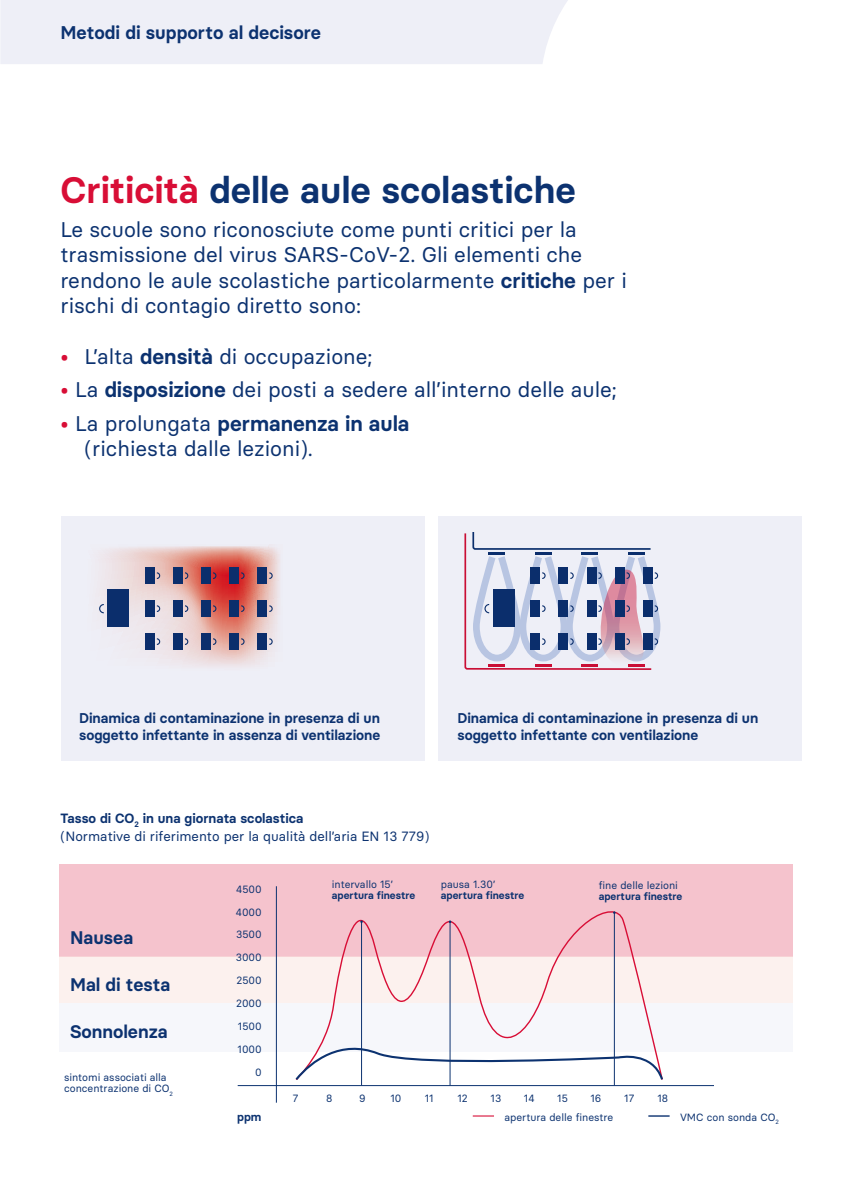
<style>
.page{position:relative;width:842px;height:1191px;background:#fff}
.page>*{position:absolute;margin:0;border:0;box-sizing:border-box;transform-origin:0 0}
.t1{font:600 36.8px "Basier Circle";color:#0c3270}
.t2{font:21.2px/25.4px "Basier Circle";color:#0c3270}
.t3{font:600 18.4px "Basier Circle";color:#0c3270}
.t4{font:600 18.2px "Basier Circle";color:#0c3270}
.t5{font:600 14.2px/17px "Basier Circle";color:#0c3270}
.t6{font:13.4px/18.4px "Basier Circle";color:#0c3270}
.t7{font:600 11.8px "Basier Circle";color:#0c3270}
.t8{font:10.4px/11.2px "Basier Circle";color:#0c3270}
.t9{font:600 10.4px "Basier Circle";color:#0c3270}
.s1{color:#d80e36}
.s2{font-weight:600}
</style>
<div class="page">
<div style="left:0;top:0;width:568px;height:64px;background:#eeeff7"></div>
<div style="left:61px;top:516px;width:364px;height:244px;background:#eeeff7"></div>
<div style="left:438px;top:516px;width:364px;height:244px;background:#eeeff7"></div>
<svg style="left:464px;top:532px;width:197px;height:138px"></svg>
<div style="left:530px;top:633px;width:10px;height:17px;background:#0c3270"></div>
<svg style="left:101px;top:546px;width:179px;height:121px"></svg>
<div style="left:108px;top:589px;width:21px;height:38px;background:#0c3270"></div>
<svg style="left:268px;top:572px;width:5px;height:7px"></svg>
<div style="left:258px;top:567px;width:9px;height:17px;background:#0c3270"></div>
<svg style="left:268px;top:605px;width:5px;height:7px"></svg>
<div style="left:258px;top:600px;width:9px;height:17px;background:#0c3270"></div>
<svg style="left:268px;top:637px;width:5px;height:8px"></svg>
<div style="left:258px;top:633px;width:9px;height:17px;background:#0c3270"></div>
<svg style="left:240px;top:572px;width:5px;height:7px"></svg>
<div style="left:230px;top:567px;width:9px;height:17px;background:#0c3270"></div>
<svg style="left:240px;top:605px;width:5px;height:7px"></svg>
<div style="left:230px;top:600px;width:9px;height:17px;background:#0c3270"></div>
<svg style="left:240px;top:637px;width:5px;height:8px"></svg>
<div style="left:230px;top:633px;width:9px;height:17px;background:#0c3270"></div>
<svg style="left:212px;top:572px;width:5px;height:7px"></svg>
<div style="left:201px;top:567px;width:10px;height:17px;background:#0c3270"></div>
<svg style="left:212px;top:605px;width:5px;height:7px"></svg>
<div style="left:201px;top:600px;width:10px;height:17px;background:#0c3270"></div>
<svg style="left:212px;top:637px;width:5px;height:8px"></svg>
<div style="left:201px;top:633px;width:10px;height:17px;background:#0c3270"></div>
<svg style="left:184px;top:572px;width:5px;height:7px"></svg>
<div style="left:173px;top:567px;width:10px;height:17px;background:#0c3270"></div>
<svg style="left:184px;top:605px;width:5px;height:7px"></svg>
<div style="left:173px;top:600px;width:10px;height:17px;background:#0c3270"></div>
<svg style="left:184px;top:637px;width:5px;height:8px"></svg>
<div style="left:173px;top:633px;width:10px;height:17px;background:#0c3270"></div>
<svg style="left:156px;top:572px;width:5px;height:7px"></svg>
<div style="left:145px;top:567px;width:10px;height:17px;background:#0c3270"></div>
<svg style="left:156px;top:605px;width:5px;height:7px"></svg>
<div style="left:145px;top:600px;width:10px;height:17px;background:#0c3270"></div>
<svg style="left:99px;top:603px;width:6px;height:11px"></svg>
<svg style="left:156px;top:637px;width:5px;height:8px"></svg>
<div style="left:145px;top:633px;width:10px;height:17px;background:#0c3270"></div>
<div style="left:59px;top:864px;width:733px;height:92px;background:#f5c3cd"></div>
<div style="left:59px;top:956px;width:733px;height:47px;background:#fcf1ee"></div>
<div style="left:59px;top:1003px;width:733px;height:48px;background:#f6f7fb"></div>
<svg style="left:295px;top:911px;width:369px;height:128px"></svg>
<svg style="left:295px;top:1039px;width:368px;height:43px"></svg>
<hr style="left:238px;top:1085px;width:476px;height:1px;background:#0c3270">
<hr style="left:276px;top:886px;width:1px;height:216px;background:#0c3270">
<hr style="left:614px;top:912px;width:1px;height:173px;background:#0c3270">
<hr style="left:450px;top:921px;width:1px;height:164px;background:#0c3270">
<hr style="left:361px;top:921px;width:1px;height:164px;background:#0c3270">
<svg style="left:473px;top:1115px;width:21px;height:1px"></svg>
<svg style="left:648px;top:1115px;width:22px;height:1px"></svg>
<p class="t3" style="left:60px;top:21px;width:262px">Metodi di supporto al decisore</p>
<h1 class="t1" style="left:60px;top:167px;width:517px"><span class="s1">Criticità</span> delle aule scolastiche</h1>
<p class="t2" style="left:60px;top:216px;width:568px">Le scuole sono riconosciute come punti critici per la trasmissione del virus SARS-CoV-2. Gli elementi che rendono le aule scolastiche particolarmente <span class="s2">critiche</span> per i rischi di contagio diretto sono:</p>
<p class="t2" style="left:60px;top:343px;width:314px"><span class="s1">•</span> L’alta <span class="s2">densità</span> di occupazione;</p>
<p class="t2" style="left:60px;top:377px;width:558px"><span class="s1">•</span> La <span class="s2">disposizione</span> dei posti a sedere all’interno delle aule;</p>
<p class="t2" style="left:85px;top:410px;width:326px;text-indent:-24px"><span class="s1">•</span> La prolungata <span class="s2">permanenza in aula </span>(richiesta dalle lezioni).</p>
<p class="t5" style="left:79px;top:709px;width:303px">Dinamica di contaminazione in presenza di un soggetto infettante in assenza di ventilazione</p>
<p class="t5" style="left:457px;top:709px;width:302px">Dinamica di contaminazione in presenza di un soggetto infettante con ventilazione</p>
<p class="t6" style="left:60px;top:808px;width:370px"><span class="s2">Tasso di CO</span><sub>2</sub> <span class="s2">in una giornata scolastica<br></span>(Normative di riferimento per la qualità dell’aria EN 13 779)</p>
<p class="t4" style="left:70px;top:925px;width:65px">Nausea</p>
<p class="t4" style="left:70px;top:973px;width:102px">Mal di testa</p>
<p class="t4" style="left:70px;top:1020px;width:99px">Sonnolenza</p>
<p class="t8" style="left:236px;top:883px;width:27px">4500</p>
<p class="t8" style="left:236px;top:906px;width:27px">4000</p>
<p class="t8" style="left:236px;top:951px;width:28px">3000</p>
<p class="t8" style="left:236px;top:928px;width:27px">3500</p>
<p class="t8" style="left:236px;top:974px;width:27px">2500</p>
<p class="t8" style="left:236px;top:997px;width:27px">2000</p>
<p class="t8" style="left:238px;top:1020px;width:25px">1500</p>
<p class="t8" style="left:238px;top:1043px;width:26px">1000</p>
<p class="t8" style="left:332px;top:878px;width:63px">intervallo 15’</p>
<p class="t9" style="left:332px;top:889px;width:85px">apertura finestre</p>
<p class="t8" style="left:441px;top:878px;width:56px">pausa 1.30’</p>
<p class="t9" style="left:441px;top:889px;width:85px">apertura finestre</p>
<p class="t8" style="left:599px;top:879px;width:81px">fine delle lezioni</p>
<p class="t9" style="left:599px;top:890px;width:85px">apertura finestre</p>
<p class="t8" style="left:64px;top:1071px;width:111px">sintomi associati alla concentrazione di CO<sub>2</sub></p>
<p class="t8" style="left:255px;top:1066px;width:8px">0</p>
<p class="t7" style="left:237px;top:1109px;width:26px">ppm</p>
<p class="t8" style="left:293px;top:1092px;width:7px">7</p>
<p class="t8" style="left:326px;top:1092px;width:8px">8</p>
<p class="t8" style="left:359px;top:1092px;width:8px">9</p>
<p class="t8" style="left:390px;top:1092px;width:13px">10</p>
<p class="t8" style="left:425px;top:1092px;width:10px">11</p>
<p class="t8" style="left:457px;top:1092px;width:12px">12</p>
<p class="t8" style="left:490px;top:1092px;width:12px">13</p>
<p class="t8" style="left:524px;top:1092px;width:12px">14</p>
<p class="t8" style="left:557px;top:1092px;width:12px">15</p>
<p class="t8" style="left:590px;top:1092px;width:12px">16</p>
<p class="t8" style="left:624px;top:1092px;width:12px">17</p>
<p class="t8" style="left:657px;top:1092px;width:12px">18</p>
<p class="t8" style="left:504px;top:1111px;width:110px">apertura delle finestre</p>
<p class="t8" style="left:680px;top:1111px;width:101px">VMC con sonda CO<sub>2</sub></p>
</div>
